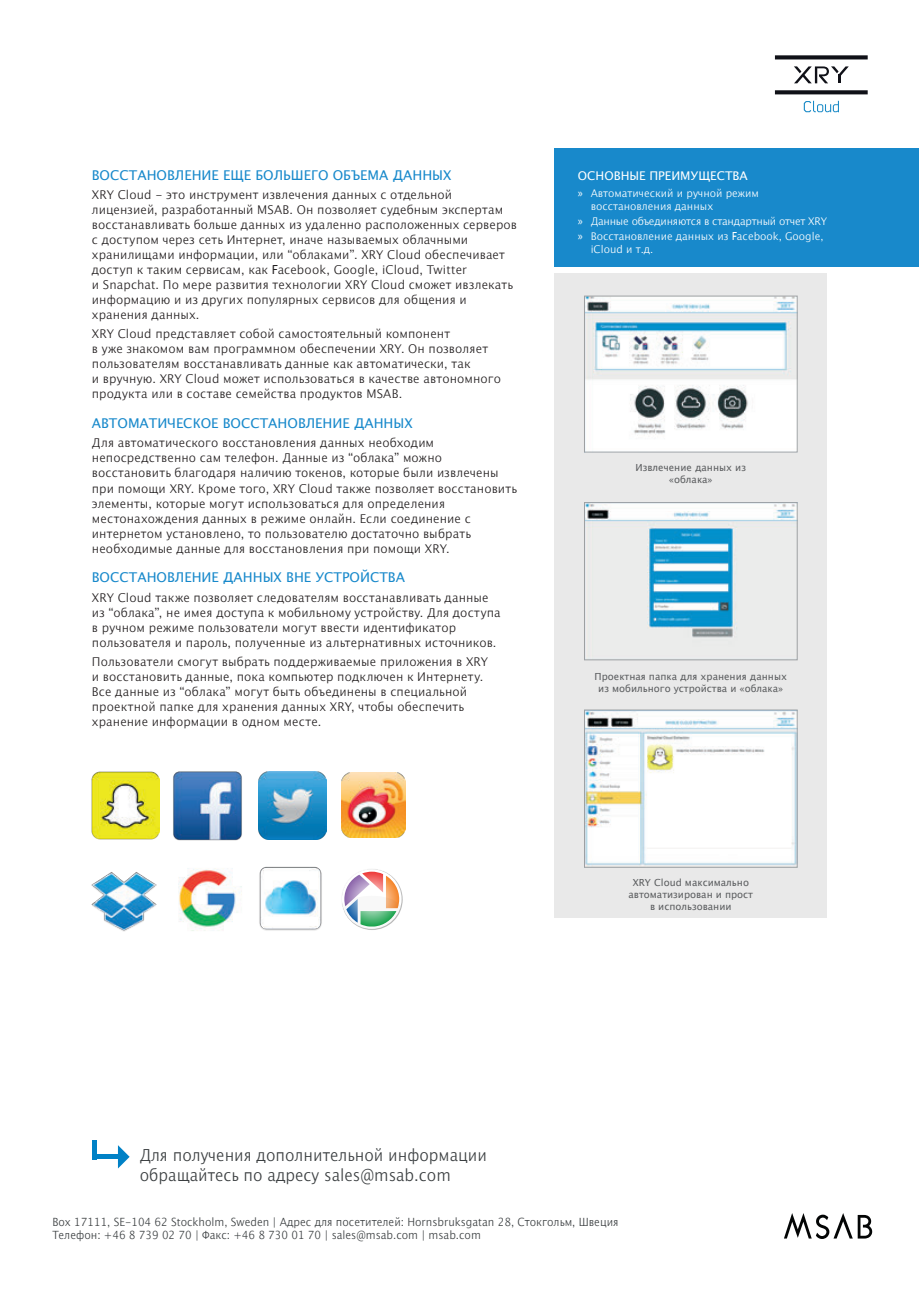
<style>
.page{position:relative;width:919px;height:1289px;background:#fff}
.page>*{position:absolute;margin:0;border:0;box-sizing:border-box;transform-origin:0 0}
.t1{font:300 16.5px/19.5px "Lucida Grande";color:#3b3f41;scale:.95 1}
.t2{font:13.5px "Lucida Sans Unicode";color:#1889cb}
.t3{font:300 12px/15px "Lucida Grande";letter-spacing:.01em;color:#231f20}
.t4{font:12px "Lucida Sans Unicode";color:#fff}
.t5{font:300 11.25px/12.8px "Lucida Grande";color:#3b3f41;scale:.95 1}
.t6{font:300 10.5px/14.9px "Lucida Grande";letter-spacing:-.02em;color:#fff}
.t7{font:300 10.5px/12.8px "Lucida Grande";color:#fff}
.t8{font:9.75px/12px "Lucida Sans Unicode";color:#5c5e60;text-align:center}
.s1{font-family:"Myriad Pro";font-weight:400;font-size:12px}
</style>
<div class="page">
<svg style="left:784px;top:1213px;width:88px;height:25px"></svg>
<svg style="left:774px;top:55px;width:93px;height:4px"></svg>
<svg style="left:774px;top:90px;width:93px;height:4px"></svg>
<svg style="left:794px;top:66px;width:54px;height:17px"></svg>
<svg style="left:803px;top:101px;width:35px;height:11px"></svg>
<div style="left:554px;top:273px;width:273px;height:645px;background:#e9e9e9"></div>
<div style="left:554px;top:148px;width:364px;height:119px;background:#1889cb"></div>
<img style="left:92px;top:771px;width:67px;height:68px">
<img style="left:173px;top:771px;width:69px;height:70px">
<img style="left:258px;top:771px;width:68px;height:68px">
<img style="left:92px;top:872px;width:64px;height:60px">
<img style="left:178px;top:868px;width:64px;height:63px">
<img style="left:259px;top:866px;width:63px;height:65px">
<img style="left:341px;top:773px;width:64px;height:64px">
<svg style="left:341px;top:868px;width:62px;height:62px"></svg>
<svg style="left:342px;top:871px;width:59px;height:57px"></svg>
<img style="left:586px;top:298px;width:209px;height:152px">
<div style="left:584px;top:296px;width:213px;height:156px;border:1px solid #9da0a2"></div>
<img style="left:586px;top:504px;width:209px;height:134px">
<div style="left:584px;top:502px;width:213px;height:158px;border:1px solid #9da0a2"></div>
<img style="left:586px;top:711px;width:209px;height:154px">
<div style="left:584px;top:709px;width:213px;height:158px;border:1px solid #9da0a2"></div>
<svg style="left:118px;top:1145px;width:12px;height:23px"></svg>
<div style="left:92px;top:1154px;width:30px;height:5px;background:#0081c6"></div>
<hr style="left:92px;top:1140px;width:4px;height:19px;background:#0081c6">
<p class="t2" style="left:92px;top:164px;width:361px">ВОССТАНОВЛЕНИЕ ЕЩЕ БОЛЬШЕГО ОБЪЕМА ДАННЫХ</p>
<p class="t3" style="left:92px;top:187px;width:426px">XRY Cloud - это инструмент извлечения данных с отдельной лицензией, разработанный MSAB. Он позволяет судебным экспертам восстанавливать больше данных из удаленно расположенных серверов с доступом через сеть Интернет, иначе называемых облачными хранилищами информации, или “облаками”. XRY Cloud обеспечивает доступ к таким сервисам, как Facebook, Google, iCloud, Twitter<br>и Snapchat. По мере развития технологии XRY Cloud сможет ивзлекать информацию и из других популярных сервисов для общения и хранения данных.</p>
<p class="t3" style="left:92px;top:326px;width:410px">XRY Cloud представляет собой самостоятельный компонент<br>в уже знакомом вам программном обеспечении XRY. Он позволяет пользователям восстанавливать данные как автоматически, так<br>и вручную. XRY Cloud может использоваться в качестве автономного продукта или в составе семейства продуктов MSAB.</p>
<p class="t2" style="left:92px;top:413px;width:322px">АВТОМАТИЧЕСКОЕ ВОССТАНОВЛЕНИЕ ДАННЫХ</p>
<p class="t3" style="left:92px;top:435px;width:426px">Для автоматического восстановления данных необходим непосредственно сам телефон. Данные из “облака” можно восстановить благодаря наличию токенов, которые были извлечены при помощи XRY. Кроме того, XRY Cloud также позволяет восстановить элементы, которые могут использоваться для определения местонахождения данных в режиме онлайн. Если соединение с интернетом установлено, то пользователю достаточно выбрать необходимые данные для восстановления при помощи XRY.</p>
<p class="t2" style="left:92px;top:567px;width:314px">ВОССТАНОВЛЕНИЕ ДАННЫХ ВНЕ УСТРОЙСТВА</p>
<p class="t3" style="left:92px;top:589px;width:410px">XRY Cloud также позволяет следователям восстанавливать данные из “облака”, не имея доступа к мобильному устройству. Для доступа в ручном режиме пользователи могут ввести идентификатор пользователя и пароль, полученные из альтернативных источников.</p>
<p class="t3" style="left:92px;top:653px;width:398px">Пользователи смогут выбрать поддерживаемые приложения в XRY и восстановить данные, пока компьютер подключен к Интернету.<br>Все данные из “облака” могут быть объединены в специальной проектной папке для хранения данных XRY, чтобы обеспечить хранение информации в одном месте.</p>
<p class="t4" style="left:578px;top:166px;width:171px">ОСНОВНЫЕ ПРЕИМУЩЕСТВА</p>
<p class="t7" style="left:590px;top:187px;width:170px;text-indent:-13px"><span class="s1">»</span> Автоматический и ручной режим восстановления данных</p>
<p class="t6" style="left:578px;top:213px;width:250px"><span class="s1">»</span> Данные объединяются в стандартный отчет XRY <span class="s1">»</span> Восстановление данных из Facebook, Google,</p>
<p class="t7" style="left:590px;top:242px;width:64px">iCloud и т.д.</p>
<p class="t8" style="left:635px;top:461px;width:112px">Извлечение данных из «облака»</p>
<p class="t8" style="left:594px;top:670px;width:194px">Проектная папка для хранения данных из мобильного устройства и «облака»</p>
<p class="t8" style="left:628px;top:876px;width:126px">XRY Cloud максимально автоматизирован и прост в использовании</p>
<h1 class="t1" style="left:140px;top:1144px;width:367px">Для получения дополнительной информации обращайтесь по адресу sales@msab.com</h1>
<p class="t5" style="left:53px;top:1214px;width:597px">Box 17111, SE-104 62 Stockholm, Sweden | Адрес для посетителей: Hornsbruksgatan 28, Стокгольм, Швеция<br>Телефон: +46 8 739 02 70 | Факс: +46 8 730 01 70 | sales@msab.com | msab.com</p>
</div>
